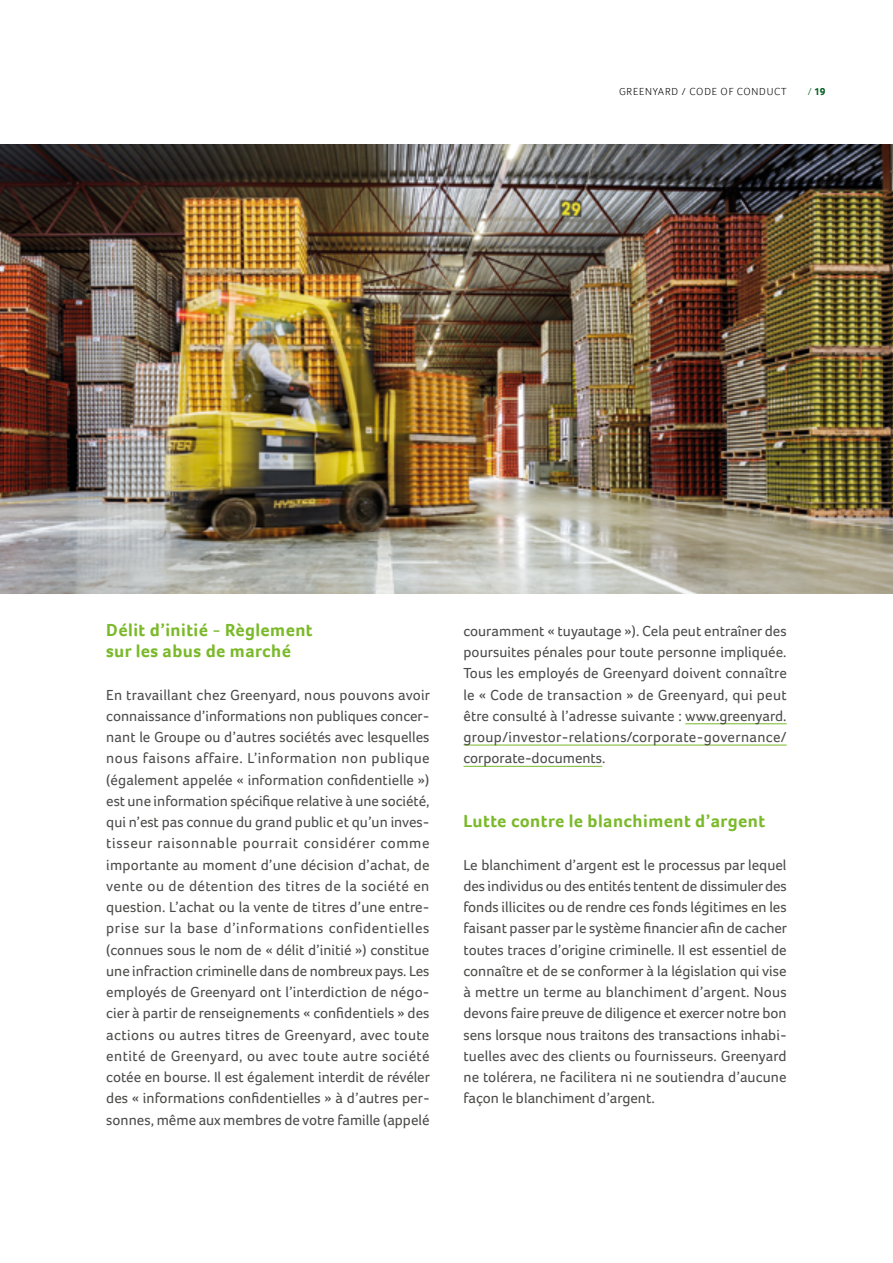
<style>
.page{position:relative;width:893px;height:1263px;background:#fff}
.page>*{position:absolute;margin:0;border:0;box-sizing:border-box;transform-origin:0 0}
.t1{font:700 18px/21.3px "Foco";letter-spacing:.025em;color:#7ab929}
.t2{font:15px/21.3px "Foco";color:#4a4a49;text-align:justify}
.t3{font:300 10.5px "Foco";letter-spacing:.075em;color:#000}
.t4{font:700 10.5px "Foco";color:#005f21}
.s1{font-weight:300}
</style>
<div class="page">
<img style="left:0;top:145px;width:893px;height:448px">
<hr style="left:685px;top:723px;width:102px;height:1px;background:#7ab929">
<hr style="left:463px;top:745px;width:324px;height:1px;background:#7ab929">
<hr style="left:463px;top:766px;width:139px;height:1px;background:#7ab929">
<p class="t3" style="left:619px;top:85px;width:169px">GREENYARD / CODE OF CONDUCT</p>
<p class="t4" style="left:808px;top:84px;width:19px"><span class="s1">/</span> 19</p>
<p class="t1" style="left:106px;top:619px;width:208px">Délit d’initié - Règlement sur les abus de marché</p>
<p class="t2" style="left:106px;top:684px;width:325px">En travaillant chez Greenyard, nous pouvons avoir connaissance d’informations non publiques concer&shy;nant le Groupe ou d’autres sociétés avec lesquelles nous faisons affaire. L’information non publique (également appelée « information confidentielle ») est une information spécifique relative à une société, qui n’est pas connue du grand public et qu’un inves&shy;tisseur raisonnable pourrait considérer comme importante au moment d’une décision d’achat, de vente ou de détention des titres de la société en question. L’achat ou la vente de titres d’une entre&shy;prise sur la base d’informations confidentielles (connues sous le nom de « délit d’initié ») constitue une infraction criminelle dans de nombreux pays. Les employés de Greenyard ont l’interdiction de négo&shy;cier à partir de renseignements « confidentiels » des actions ou autres titres de Greenyard, avec toute entité de Greenyard, ou avec toute autre société cotée en bourse. Il est également interdit de révéler des « informations confidentielles » à d’autres per&shy;sonnes, même aux membres de votre famille (appelé</p>
<p class="t2" style="left:463px;top:620px;width:325px">couramment « tuyautage »). Cela peut entraîner des poursuites pénales pour toute personne impliquée.<br>Tous les employés de Greenyard doivent connaître le « Code de transaction » de Greenyard, qui peut être consulté à l’adresse suivante : www.greenyard. group/investor-relations/corporate-governance/ corporate-documents.</p>
<p class="t1" style="left:463px;top:810px;width:303px">Lutte contre le blanchiment d’argent</p>
<p class="t2" style="left:463px;top:854px;width:325px">Le blanchiment d’argent est le processus par lequel des individus ou des entités tentent de dissimuler des fonds illicites ou de rendre ces fonds légitimes en les faisant passer par le système financier afin de cacher toutes traces d’origine criminelle. Il est essentiel de connaître et de se conformer à la législation qui vise à mettre un terme au blanchiment d’argent. Nous devons faire preuve de diligence et exercer notre bon sens lorsque nous traitons des transactions inhabi&shy;tuelles avec des clients ou fournisseurs. Greenyard ne tolérera, ne facilitera ni ne soutiendra d’aucune façon le blanchiment d’argent.</p>
</div>
